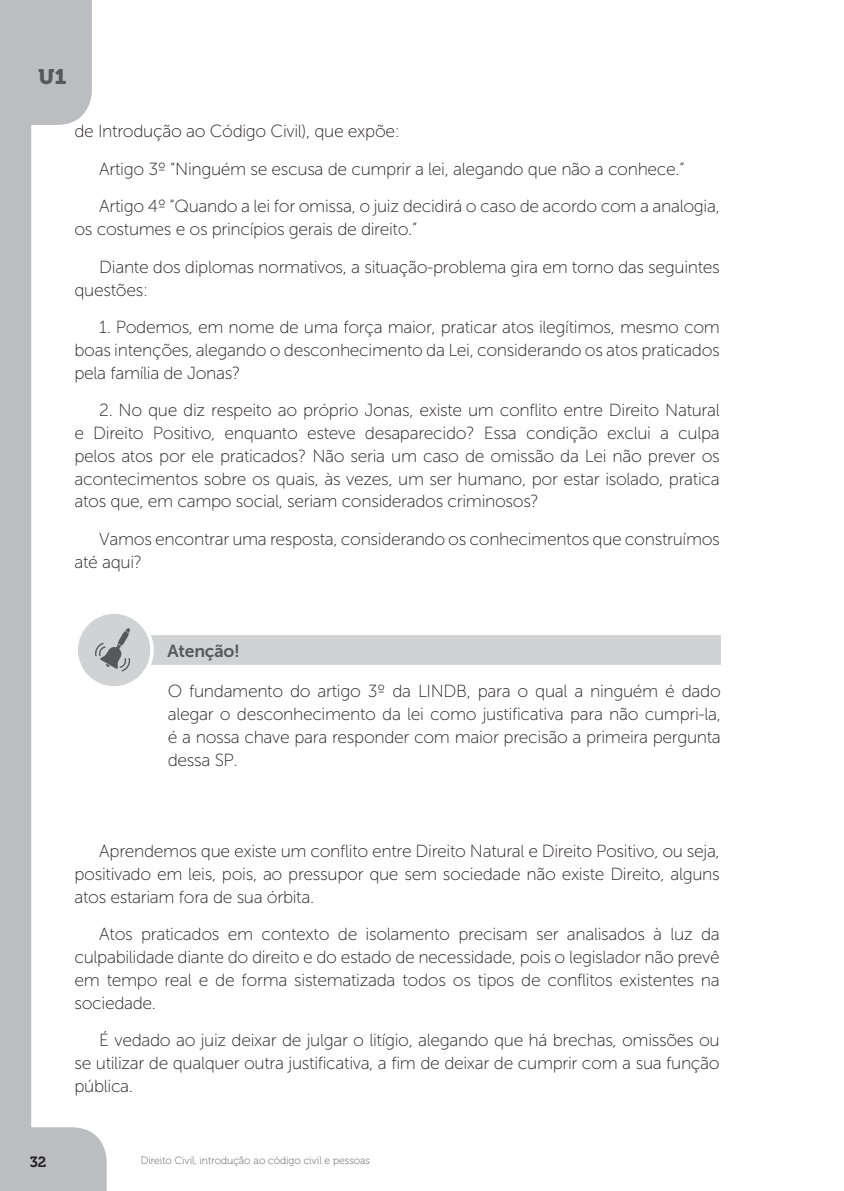
<style>
.page{position:relative;width:844px;height:1191px;background:#fff}
.page>*{position:absolute;margin:0;border:0;box-sizing:border-box;transform-origin:0 0}
.t1{font:21px "Museo 900";color:#57585a}
.t2{font:17.5px/22.8px "Museo Sans 100";letter-spacing:-.02em;color:#231f20;text-align:justify}
.t3{font:17.5px "Museo Sans 700";letter-spacing:-.01em;color:#57585a}
.t4{font:14.7px "Museo 700";color:#231f20}
.t5{font:10.5px "Museo 100";color:#57585a}
</style>
<div class="page">
<svg style="left:0;top:0;width:107px;height:1191px"></svg>
<div style="left:83px;top:635px;width:637px;height:30px;background:#d1d2d4"></div>
<div style="left:76px;top:612px;width:76px;height:76px;background:#d1d2d4;border-radius:50%"></div>
<div style="left:74px;top:610px;width:80px;height:79px;border:4px solid #fff;border-radius:50%"></div>
<svg style="left:95px;top:628px;width:36px;height:43px"></svg>
<p class="t1" style="left:38px;top:65px;width:30px">U1</p>
<p class="t2" style="left:99px;top:113px;width:622px;line-height:37.6px;text-align:left;text-indent:-25px">de Introdução ao Código Civil), que expõe:<br>Artigo 3º “Ninguém se escusa de cumprir a lei, alegando que não a conhece.”<br>Artigo 4º “Quando a lei for omissa, o juiz decidirá o caso de acordo com a analogia,</p>
<p class="t2" style="left:99px;top:211px;width:622px;line-height:37.6px;text-indent:-25px">os costumes e os princípios gerais de direito.”<br>Diante dos diplomas normativos, a situação-problema gira em torno das seguintes</p>
<p class="t2" style="left:74px;top:278px;width:75px">questões:</p>
<p class="t2" style="left:74px;top:316px;width:646px;text-indent:25px">1. Podemos, em nome de uma força maior, praticar atos ilegítimos, mesmo com boas intenções, alegando o desconhecimento da Lei, considerando os atos praticados pela família de Jonas?</p>
<p class="t2" style="left:74px;top:399px;width:646px;text-indent:25px">2. No que diz respeito ao próprio Jonas, existe um conflito entre Direito Natural e Direito Positivo, enquanto esteve desaparecido? Essa condição exclui a culpa pelos atos por ele praticados? Não seria um caso de omissão da Lei não prever os acontecimentos sobre os quais, às vezes, um ser humano, por estar isolado, pratica atos que, em campo social, seriam considerados criminosos?</p>
<p class="t2" style="left:74px;top:528px;width:646px;text-indent:25px">Vamos encontrar uma resposta, considerando os conhecimentos que construímos até aqui?</p>
<p class="t3" style="left:167px;top:641px;width:74px">Atenção!</p>
<p class="t2" style="left:168px;top:680px;width:554px">O fundamento do artigo 3º da LINDB, para o qual a ninguém é dado alegar o desconhecimento da lei como justificativa para não cumpri-la, é a nossa chave para responder com maior precisão a primeira pergunta dessa SP.</p>
<p class="t4" style="left:30px;top:1153px;width:18px">32</p>
<p class="t2" style="left:74px;top:840px;width:646px;text-indent:25px">Aprendemos que existe um conflito entre Direito Natural e Direito Positivo, ou seja, positivado em leis, pois, ao pressupor que sem sociedade não existe Direito, alguns atos estariam fora de sua órbita.</p>
<p class="t2" style="left:74px;top:923px;width:646px;text-indent:25px">Atos praticados em contexto de isolamento precisam ser analisados à luz da culpabilidade diante do direito e do estado de necessidade, pois o legislador não prevê em tempo real e de forma sistematizada todos os tipos de conflitos existentes na sociedade.</p>
<p class="t2" style="left:74px;top:1029px;width:646px;text-indent:25px">É vedado ao juiz deixar de julgar o litígio, alegando que há brechas, omissões ou se utilizar de qualquer outra justificativa, a fim de deixar de cumprir com a sua função pública.</p>
<p class="t5" style="left:141px;top:1155px;width:231px">Direito Civil, introdução ao código civil e pessoas</p>
</div>
